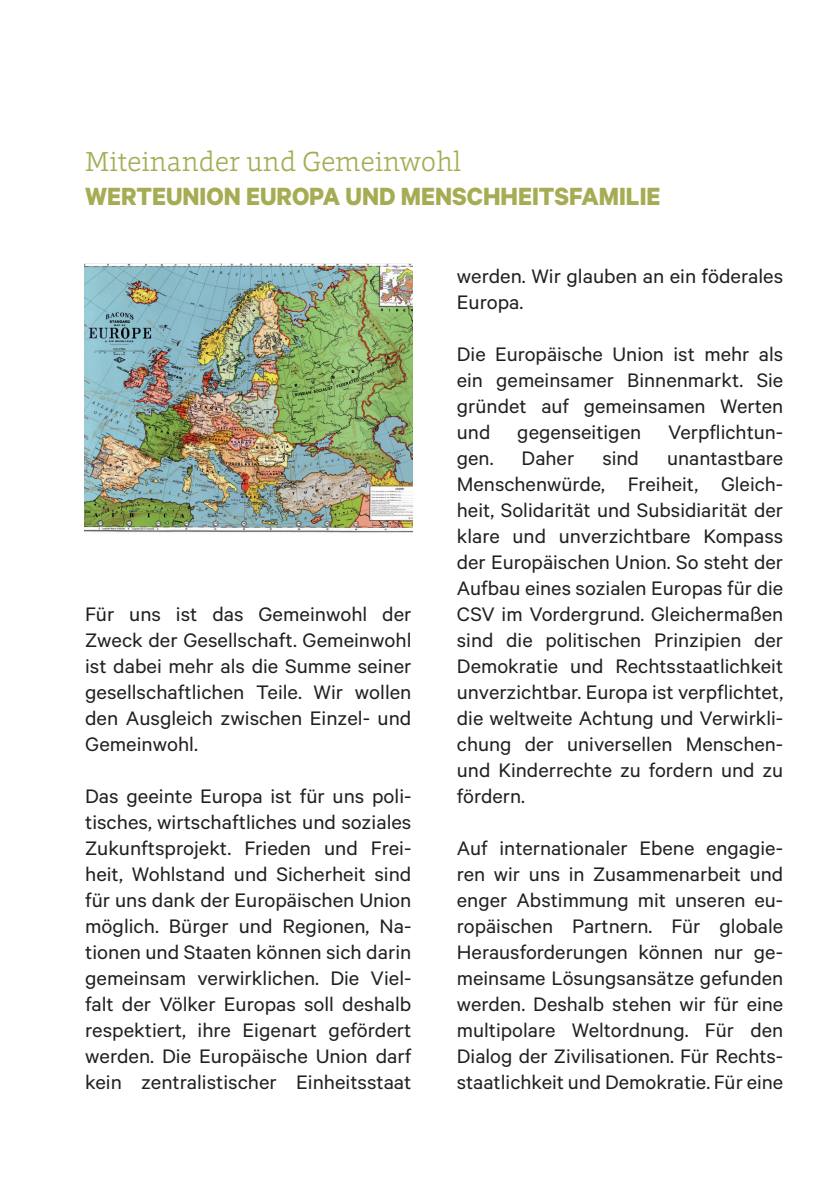
<style>
.page{position:relative;width:840px;height:1191px;background:#fff}
.page>*{position:absolute;margin:0;border:0;box-sizing:border-box;transform-origin:0 0}
.t1{font:700 28px "Calibre";color:#a6ac53;scale:.96 1}
.t2{font:300 28px "Foro Rounded";color:#a6ac53;scale:.96 1}
.t3{font:22px/26px "Calibre";color:#231f20;text-align:justify}
.t4{font:22px/26px "Calibre";color:#231f20;text-align:justify;scale:1.04 1}
</style>
<div class="page">
<img style="left:84px;top:264px;width:328px;height:269px">
<p class="t2" style="left:85px;top:144px;width:393px">Miteinander und Gemeinwohl</p>
<p class="t1" style="left:85px;top:179px;width:600px">WERTEUNION EUROPA UND MENSCHHEITSFAMILIE</p>
<p class="t4" style="left:85px;top:600px;width:315px">Für uns ist das Gemeinwohl der Zweck der Gesellschaft. Gemeinwohl ist dabei mehr als die Summe seiner gesellschaftlichen Teile. Wir wollen den Ausgleich zwischen Einzel- und Gemeinwohl.</p>
<p class="t4" style="left:85px;top:782px;width:315px">Das geeinte Europa ist für uns poli&shy;tisches, wirtschaftliches und soziales Zukunftsprojekt. Frieden und Frei&shy;heit, Wohlstand und Sicherheit sind für uns dank der Europäischen Union möglich. Bürger und Regionen, Na&shy;tionen und Staaten können sich darin gemeinsam verwirklichen. Die Viel&shy;falt der Völker Europas soll deshalb respektiert, ihre Eigenart gefördert werden. Die Europäische Union darf kein zentralistischer Einheitsstaat</p>
<p class="t4" style="left:456px;top:262px;width:315px">werden. Wir glauben an ein föderales<br>Europa.</p>
<p class="t3" style="left:456px;top:340px;width:328px">Die Europäische Union ist mehr als ein gemeinsamer Binnenmarkt. Sie gründet auf gemeinsamen Werten und gegenseitigen Verpflichtun&shy;gen.</p>
<p class="t3" style="left:456px;top:444px;width:328px;text-indent:210px">unantastbare Menschenwürde, Freiheit, Gleich&shy;heit, Solidarität und Subsidiarität der klare und unverzichtbare Kompass der Europäischen Union. So steht der Aufbau eines sozialen Europas für die CSV im Vordergrund. Gleichermaßen sind die politischen Prinzipien der Demokratie und Rechtsstaatlichkeit unverzichtbar. Europa ist verpflichtet, die weltweite Achtung und Verwirkli&shy;chung der universellen Menschen&shy;und Kinderrechte zu fordern und zu fördern.</p>
<p class="t3" style="left:456px;top:834px;width:328px">Auf internationaler Ebene engagie&shy;ren wir uns in Zusammenarbeit und enger Abstimmung mit unseren eu&shy;ropäischen Partnern. Für globale Herausforderungen können nur ge&shy;meinsame Lösungsansätze gefunden werden. Deshalb stehen wir für eine multipolare Weltordnung. Für den Dialog der Zivilisationen. Für Rechts&shy;staatlichkeit und Demokratie. Für eine</p>
<p class="t3" style="left:521px;top:444px;width:54px">Daher</p>
<p class="t3" style="left:602px;top:444px;width:38px">sind</p>
</div>
